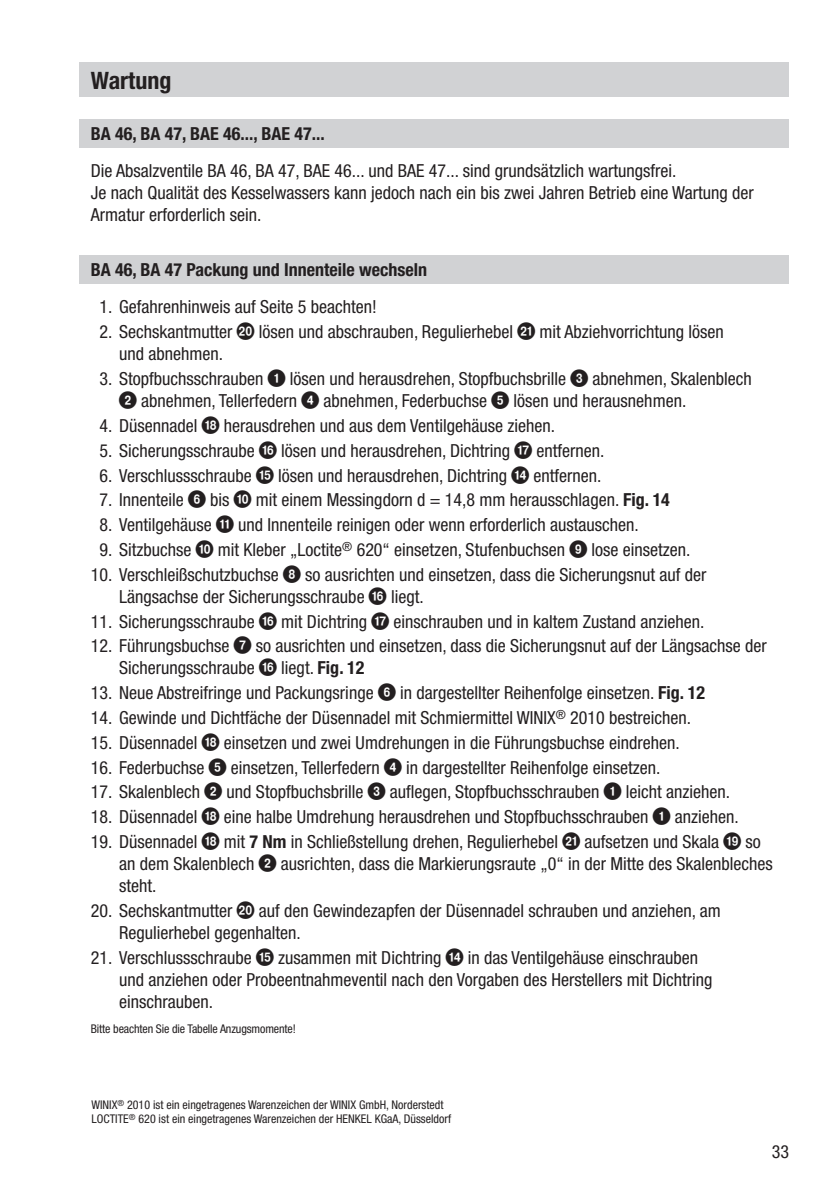
<style>
.page{position:relative;width:840px;height:1191px;background:#fff}
.page>*{position:absolute;margin:0;border:0;box-sizing:border-box;transform-origin:0 0}
.t1{font:700 condensed 24px "Helvetica Neue LT Pro";color:#231f20}
.t2{font:condensed 18px/22px "Helvetica Neue LT Pro";color:#231f20}
.t3{font:700 condensed 18px "Helvetica Neue LT Pro";color:#231f20}
.t4{font:condensed 12px/14px "Helvetica Neue LT Pro";color:#231f20}
.s1{color:#fff}
.s2{font-family:"Ziffern GESTRA";font-stretch:normal;font-size:20px}
.s3{font-weight:700}
</style>
<div class="page">
<div style="left:80px;top:62px;width:708px;height:34px;background:#d1d2d4"></div>
<div style="left:80px;top:255px;width:708px;height:28px;background:#d1d2d4"></div>
<div style="left:80px;top:119px;width:708px;height:28px;background:#d1d2d4"></div>
<h1 class="t1" style="left:91px;top:66px;width:82px">Wartung</h1>
<p class="t3" style="left:91px;top:123px;width:235px">BA 46, BA 47, BAE 46..., BAE 47...</p>
<p class="t2" style="left:91px;top:160px;width:664px">Die Absalzventile BA 46, BA 47, BAE 46... und BAE 47... sind grundsätzlich wartungsfrei.<br>Je nach Qualität des Kesselwassers kann jedoch nach ein bis zwei Jahren Betrieb eine Wartung der<br>Armatur erforderlich sein.</p>
<p class="t3" style="left:91px;top:259px;width:337px">BA 46, BA 47 Packung und Innenteile wechseln</p>
<p class="t2" style="left:91px;top:296px;width:287px"><span class="s1">0</span>1. Gefahrenhinweis auf Seite 5 beachten!</p>
<p class="t2" style="left:119px;top:321px;width:606px;text-indent:-28px"><span class="s1">0</span>2. Sechskantmutter <span class="s2">J</span> lösen und abschrauben, Regulierhebel <span class="s2">K</span> mit Abziehvorrichtung lösen und abnehmen.</p>
<p class="t2" style="left:119px;top:367px;width:634px;text-indent:-28px"><span class="s1">0</span>3. Stopfbuchsschrauben <span class="s2">1</span> lösen und herausdrehen, Stopfbuchsbrille <span class="s2">3</span> abnehmen, Skalenblech<br><span class="s2">2</span> abnehmen, Tellerfedern <span class="s2">4</span> abnehmen, Federbuchse <span class="s2">5</span> lösen und herausnehmen.</p>
<p class="t2" style="left:91px;top:414px;width:465px"><span class="s1">0</span>4. Düsennadel <span class="s2">H</span> herausdrehen und aus dem Ventilgehäuse ziehen.</p>
<p class="t2" style="left:91px;top:439px;width:515px"><span class="s1">0</span>5. Sicherungsschraube <span class="s2">F</span> lösen und herausdrehen, Dichtring <span class="s2">G</span> entfernen.</p>
<p class="t2" style="left:91px;top:464px;width:512px"><span class="s1">0</span>6. Verschlussschraube <span class="s2">E</span> lösen und herausdrehen, Dichtring <span class="s2">D</span> entfernen.</p>
<p class="t2" style="left:91px;top:489px;width:580px"><span class="s1">0</span>7. Innenteile <span class="s2">6</span> bis <span class="s2">0</span> mit einem Messingdorn d = 14,8 mm herausschlagen. <span class="s3">Fig. 14</span></p>
<p class="t2" style="left:91px;top:513px;width:549px"><span class="s1">0</span>8. Ventilgehäuse <span class="s2">A</span> und Innenteile reinigen oder wenn erforderlich austauschen.</p>
<p class="t2" style="left:91px;top:538px;width:600px"><span class="s1">0</span>9. Sitzbuchse <span class="s2">0</span> mit Kleber „Loctite<sup>®</sup> 620“ einsetzen, Stufenbuchsen <span class="s2">9</span> lose einsetzen.</p>
<p class="t2" style="left:119px;top:563px;width:588px;text-indent:-28px">10. Verschleißschutzbuchse <span class="s2">8</span> so ausrichten und einsetzen, dass die Sicherungsnut auf der<br>Längsachse der Sicherungsschraube <span class="s2">F</span> liegt.</p>
<p class="t2" style="left:91px;top:610px;width:615px">11. Sicherungsschraube <span class="s2">F</span> mit Dichtring <span class="s2">G</span> einschrauben und in kaltem Zustand anziehen.</p>
<p class="t2" style="left:119px;top:635px;width:648px;text-indent:-28px">12. Führungsbuchse <span class="s2">7</span> so ausrichten und einsetzen, dass die Sicherungsnut auf der Längsachse der<br>Sicherungsschraube <span class="s2">F</span> liegt. <span class="s3">Fig. 12</span></p>
<p class="t2" style="left:91px;top:681px;width:615px">13. Neue Abstreifringe und Packungsringe <span class="s2">6</span> in dargestellter Reihenfolge einsetzen. <span class="s3">Fig. 12</span></p>
<p class="t2" style="left:91px;top:706px;width:601px">14. Gewinde und Dichtfäche der Düsennadel mit Schmiermittel WINIX<sup>®</sup> 2010 bestreichen.</p>
<p class="t2" style="left:91px;top:731px;width:590px">15. Düsennadel <span class="s2">H</span> einsetzen und zwei Umdrehungen in die Führungsbuchse eindrehen.</p>
<p class="t2" style="left:91px;top:756px;width:571px">16. Federbuchse <span class="s2">5</span> einsetzen, Tellerfedern <span class="s2">4</span> in dargestellter Reihenfolge einsetzen.</p>
<p class="t2" style="left:91px;top:781px;width:640px">17. Skalenblech <span class="s2">2</span> und Stopfbuchsbrille <span class="s2">3</span> auflegen, Stopfbuchsschrauben <span class="s2">1</span> leicht anziehen.</p>
<p class="t2" style="left:91px;top:805px;width:649px">18. Düsennadel <span class="s2">H</span> eine halbe Umdrehung herausdrehen und Stopfbuchsschrauben <span class="s2">1</span> anziehen.</p>
<p class="t2" style="left:119px;top:830px;width:654px;text-indent:-28px">19. Düsennadel <span class="s2">H</span> mit <span class="s3">7 Nm</span> in Schließstellung drehen, Regulierhebel <span class="s2">K</span> aufsetzen und Skala <span class="s2">I</span> so an dem Skalenblech <span class="s2">2</span> ausrichten, dass die Markierungsraute „0“ in der Mitte des Skalenbleches steht.</p>
<p class="t2" style="left:119px;top:899px;width:602px;text-indent:-28px">20. Sechskantmutter <span class="s2">J</span> auf den Gewindezapfen der Düsennadel schrauben und anziehen, am<br>Regulierhebel gegenhalten.</p>
<p class="t2" style="left:119px;top:946px;width:594px;text-indent:-28px">21. Verschlussschraube <span class="s2">E</span> zusammen mit Dichtring <span class="s2">D</span> in das Ventilgehäuse einschrauben und anziehen oder Probeentnahmeventil nach den Vorgaben des Herstellers mit Dichtring einschrauben.</p>
<p class="t4" style="left:91px;top:1021px;width:206px">Bitte beachten Sie die Tabelle Anzugsmomente!</p>
<p class="t4" style="left:91px;top:1097px;width:361px">WINIX<sup>®</sup> 2010 ist ein eingetragenes Warenzeichen der WINIX GmbH, Norderstedt<br>LOCTITE<sup>®</sup> 620 ist ein eingetragenes Warenzeichen der HENKEL KGaA, Düsseldorf</p>
<p class="t2" style="left:771px;top:1140px;width:19px">33</p>
</div>
